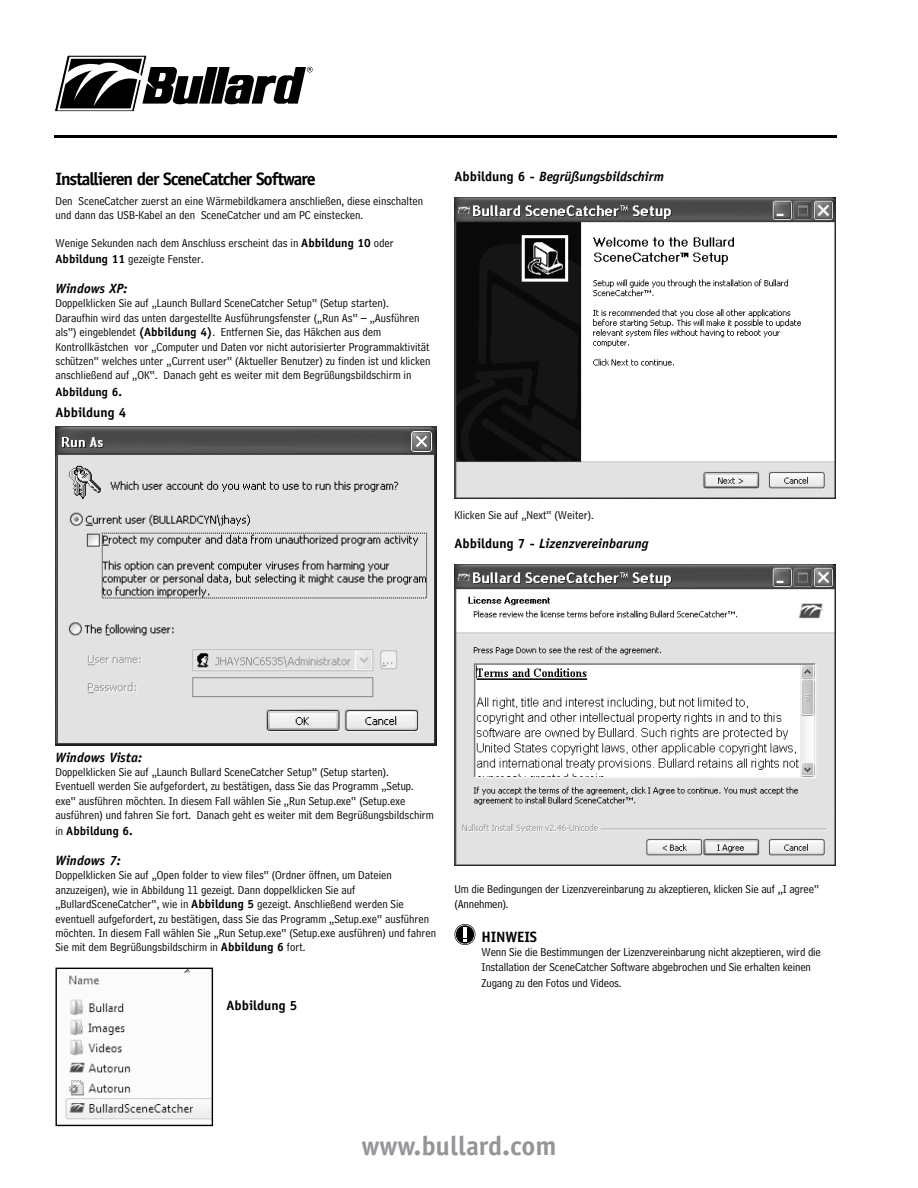
<style>
.page{position:relative;width:918px;height:1188px;background:#fff}
.page>*{position:absolute;margin:0;border:0;box-sizing:border-box;transform-origin:0 0}
.t1{font:700 27px "Officina Sans";color:#939598}
.t2{font:700 18px "Officina Sans";letter-spacing:-.06em;color:#000}
.t3{font:700 15px "Officina Sans";letter-spacing:-.01em;color:#000}
.t4{font:italic 700 13.5px "Officina Sans";color:#000}
.t5{font:700 13.5px "Officina Sans";color:#000}
.t6{font:12px/14.4px "Bell Centennial Address";color:#000}
.t7{font:700 12px "Officina Sans";color:#000}
.s1{font-family:"Officina Sans";font-weight:700}
.s2{font-style:normal}
.s3{font-family:"Bell Centennial Address";font-weight:400}
</style>
<div class="page">
<img style="left:56px;top:427px;width:381px;height:318px">
<img style="left:65px;top:970px;width:146px;height:150px">
<div style="left:56px;top:968px;width:157px;height:158px;border:1px solid #000"></div>
<img style="left:454px;top:198px;width:382px;height:300px">
<img style="left:454px;top:565px;width:382px;height:300px">
<svg style="left:455px;top:924px;width:20px;height:21px"></svg>
<svg style="left:54px;top:55px;width:259px;height:57px"></svg>
<hr style="left:54px;top:135px;width:783px;height:3px;background:#000">
<h2 class="t2" style="left:56px;top:168px;width:262px">Installieren der SceneCatcher Software</h2>
<p class="t6" style="left:56px;top:194px;width:369px">Den SceneCatcher zuerst an eine Wärmebildkamera anschließen, diese einschalten und dann das USB-Kabel an den SceneCatcher und am PC einstecken.</p>
<p class="t6" style="left:56px;top:235px;width:340px;line-height:16.2px">Wenige Sekunden nach dem Anschluss erscheint das in <span class="s1">Abbildung 10</span> oder<br><span class="s1">Abbildung 11</span> gezeigte Fenster.</p>
<p class="t4" style="left:56px;top:280px;width:73px">Windows XP:</p>
<p class="t6" style="left:56px;top:296px;width:377px">Doppelklicken Sie auf „Launch Bullard SceneCatcher Setup“ (Setup starten).<br>Daraufhin wird das unten dargestellte Ausführungsfenster („Run As“ – „Ausführen als“) eingeblendet <span class="s1">(Abbildung 4)</span>. Entfernen Sie, das Häkchen aus dem Kontrollkästchen vor „Computer und Daten vor nicht autorisierter Programmaktivität schützen“ welches unter „Current user“ (Aktueller Benutzer) zu finden ist und klicken anschließend auf „OK“. Danach geht es weiter mit dem Begrüßungsbildschirm in</p>
<p class="t7" style="left:56px;top:384px;width:68px">Abbildung 6.</p>
<p class="t5" style="left:56px;top:404px;width:72px">Abbildung 4</p>
<p class="t4" style="left:454px;top:169px;width:211px"><span class="s2">Abbildung 6 -</span> Begrüßungsbildschirm</p>
<p class="t6" style="left:454px;top:507px;width:141px">Klicken Sie auf „Next“ (Weiter).</p>
<p class="t4" style="left:454px;top:536px;width:196px"><span class="s2">Abbildung 7 -</span> Lizenzvereinbarung</p>
<p class="t4" style="left:56px;top:749px;width:88px">Windows Vista:</p>
<p class="t6" style="left:56px;top:765px;width:380px">Doppelklicken Sie auf „Launch Bullard SceneCatcher Setup“ (Setup starten).<br>Eventuell werden Sie aufgefordert, zu bestätigen, dass Sie das Programm „Setup. exe“ ausführen möchten. In diesem Fall wählen Sie „Run Setup.exe“ (Setup.exe ausführen) und fahren Sie fort. Danach geht es weiter mit dem Begrüßungsbildschirm</p>
<p class="t7" style="left:56px;top:824px;width:79px"><span class="s3">in</span> Abbildung 6.</p>
<p class="t4" style="left:56px;top:852px;width:67px">Windows 7:</p>
<p class="t6" style="left:56px;top:868px;width:382px">Doppelklicken Sie auf „Open folder to view files“ (Ordner öffnen, um Dateien anzuzeigen), wie in Abbildung 11 gezeigt. Dann doppelklicken Sie auf „BullardSceneCatcher“, wie in <span class="s1">Abbildung 5</span> gezeigt. Anschließend werden Sie eventuell aufgefordert, zu bestätigen, dass Sie das Programm „Setup.exe“ ausführen möchten. In diesem Fall wählen Sie „Run Setup.exe“ (Setup.exe ausführen) und fahren Sie mit dem Begrüßungsbildschirm in <span class="s1">Abbildung 6</span> fort.</p>
<p class="t5" style="left:226px;top:997px;width:72px">Abbildung 5</p>
<p class="t6" style="left:454px;top:882px;width:366px">Um die Bedingungen der Lizenzvereinbarung zu akzeptieren, klicken Sie auf „I agree“ (Annehmen).</p>
<p class="t3" style="left:481px;top:928px;width:57px">HINWEIS</p>
<p class="t6" style="left:482px;top:945px;width:341px">Wenn Sie die Bestimmungen der Lizenzvereinbarung nicht akzeptieren, wird die<br>Installation der SceneCatcher Software abgebrochen und Sie erhalten keinen</p>
<p class="t6" style="left:482px;top:976px;width:142px">Zugang zu den Fotos und Videos.</p>
<h1 class="t1" style="left:361px;top:1129px;width:197px">www.bullard.com</h1>
</div>
